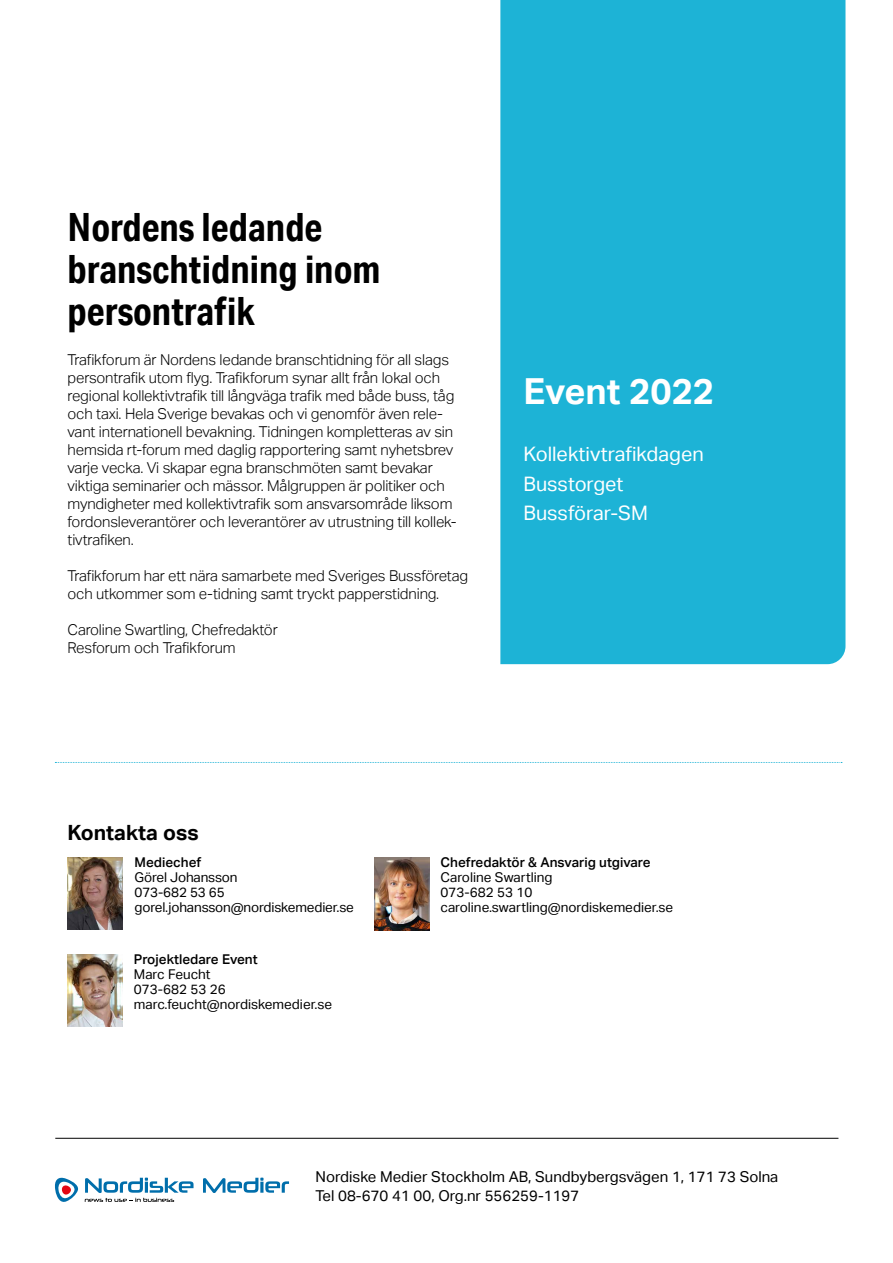
<style>
.page{position:relative;width:893px;height:1263px;background:#fff}
.page>*{position:absolute;margin:0;border:0;box-sizing:border-box;transform-origin:0 0}
.t1{font:700 39px/42px "Aktiv Grotesk Cd";color:#000}
.t2{font:700 35.85px "Aktiv Grotesk";color:#fff}
.t3{font:700 21px "Aktiv Grotesk";color:#000}
.t4{font:19.95px/29.5px "Aktiv Grotesk";color:#fff}
.t5{font:300 15px/18px "Aktiv Grotesk";letter-spacing:-.01em;color:#000}
.t6{font:15px/19.5px "Aktiv Grotesk";color:#000}
.t7{font:13.5px/15px "Aktiv Grotesk";color:#000}
.t8{font:500 13.5px "Aktiv Grotesk";color:#000}
</style>
<div class="page">
<div style="left:500px;top:0;width:345px;height:664px;background:#1db3d6"></div>
<hr style="left:55px;top:1138px;width:783px;height:1px;background:#000">
<svg style="left:55px;top:762px;width:787px;height:1px"></svg>
<svg style="left:203px;top:1177px;width:86px;height:16px"></svg>
<svg style="left:85px;top:1177px;width:109px;height:25px"></svg>
<svg style="left:55px;top:1177px;width:23px;height:25px"></svg>
<img style="left:68px;top:857px;width:55px;height:72px">
<img style="left:374px;top:858px;width:55px;height:72px">
<img style="left:68px;top:954px;width:55px;height:73px">
<h1 class="t1" style="left:68px;top:206px;width:315px">Nordens ledande branschtidning inom persontrafik</h1>
<p class="t5" style="left:68px;top:351px;width:391px">Trafikforum är Nordens ledande branschtidning för all slags persontrafik utom flyg. Trafikforum synar allt från lokal och regional kollektivtrafik till långväga trafik med både buss, tåg och taxi. Hela Sverige bevakas och vi genomför även rele&shy;vant internationell bevakning. Tidningen kompletteras av sin hemsida rt-forum med daglig rapportering samt nyhetsbrev varje vecka. Vi skapar egna branschmöten samt bevakar viktiga seminarier och mässor. Målgruppen är politiker och myndigheter med kollektivtrafik som ansvarsområde liksom fordonsleverantörer och leverantörer av utrustning till kollek&shy;tivtrafiken.</p>
<p class="t5" style="left:68px;top:567px;width:402px">Trafikforum har ett nära samarbete med Sveriges Bussföretag och utkommer som e-tidning samt tryckt papperstidning.</p>
<p class="t5" style="left:68px;top:621px;width:212px">Caroline Swartling, Chefredaktör<br>Resforum och Trafikforum</p>
<h2 class="t2" style="left:523px;top:371px;width:192px">Event 2022</h2>
<h3 class="t4" style="left:523px;top:439px;width:182px">Kollektivtrafikdagen<br>Busstorget<br>Bussförar-SM</h3>
<h3 class="t3" style="left:68px;top:820px;width:133px">Kontakta oss</h3>
<p class="t8" style="left:135px;top:854px;width:68px">Mediechef</p>
<p class="t7" style="left:135px;top:870px;width:221px">Görel Johansson<br>073-682 53 65 gorel.johansson@nordiskemedier.se</p>
<p class="t8" style="left:134px;top:951px;width:125px">Projektledare Event</p>
<p class="t7" style="left:134px;top:967px;width:200px">Marc Feucht<br>073-682 53 26 marc.feucht@nordiskemedier.se</p>
<p class="t8" style="left:441px;top:854px;width:212px">Chefredaktör &amp; Ansvarig utgivare</p>
<p class="t7" style="left:441px;top:870px;width:234px">Caroline Swartling<br>073-682 53 10 caroline.swartling@nordiskemedier.se</p>
<p class="t6" style="left:316px;top:1167px;width:464px">Nordiske Medier Stockholm AB, Sundbybergsvägen 1, 171 73 Solna<br>Tel 08-670 41 00, Org.nr 556259-1197</p>
</div>
